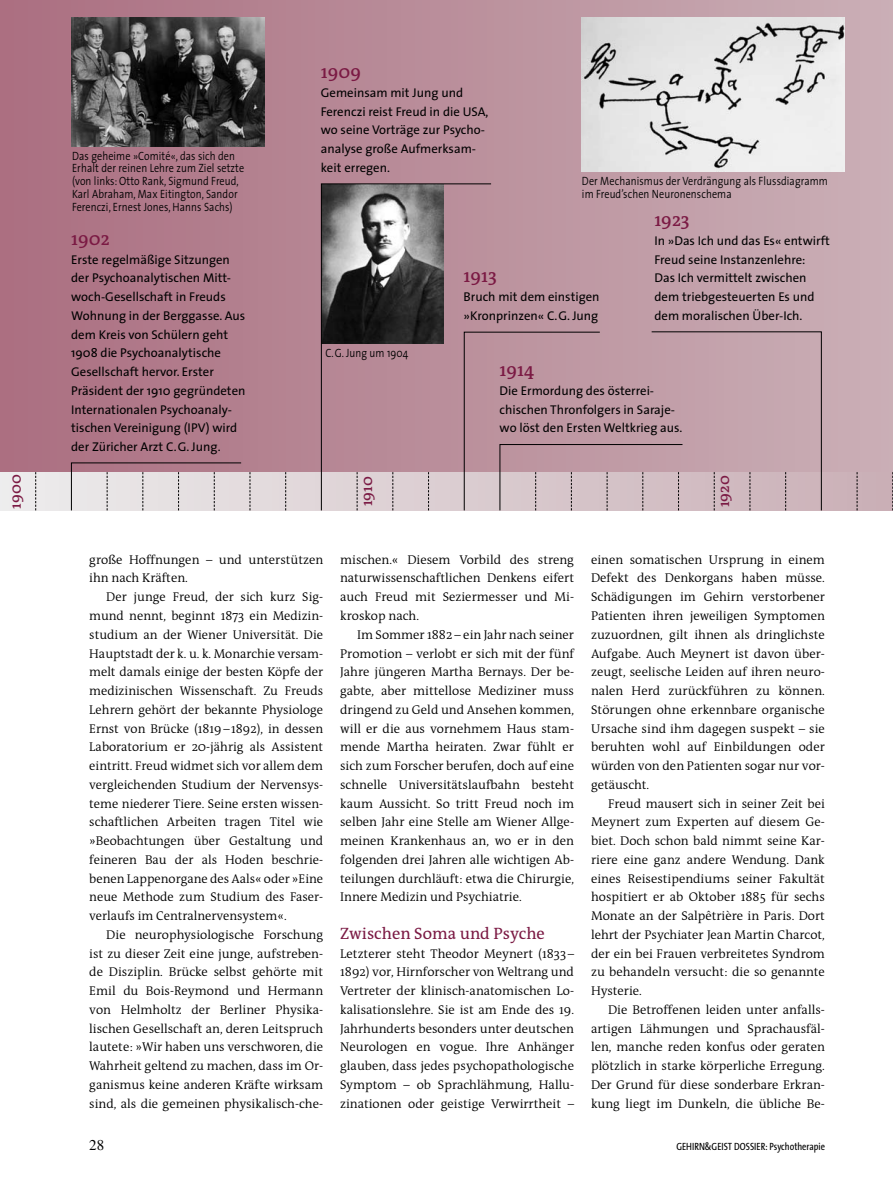
<style>
.page{position:relative;width:893px;height:1191px;background:#fff}
.page>*{position:absolute;margin:0;border:0;box-sizing:border-box;transform-origin:0 0}
.t1{font:600 18px "The Antiqua B6";color:#7b1a44}
.t2{font:16.5px "The Antiqua B5";color:#7b1a44}
.t3{font:600 15px "The Antiqua B6";color:#7b1a44}
.t4{font:15px "Times";color:#000}
.t5{font:300 12.75px/18.8px "The Antiqua B4";color:#000;text-align:justify}
.t6{font:12.75px/18.8px "The Sans";color:#000}
.t7{font:300 12px/12.8px "The Sans";letter-spacing:.01em;color:#000;scale:.85 1}
.t8{font:10.5px "The Sans Condensed";color:#000}
</style>
<div class="page">
<div style="left:0;top:0;width:893px;height:479px;background:linear-gradient(to right,#aa6e80,#caafb6)"></div>
<svg style="left:0;top:472px;width:892px;height:38px;background:#ddd1d4"></svg>
<svg style="left:35px;top:472px;width:1px;height:38px"></svg>
<svg style="left:250px;top:472px;width:1px;height:38px"></svg>
<svg style="left:285px;top:472px;width:1px;height:38px"></svg>
<svg style="left:857px;top:472px;width:1px;height:38px"></svg>
<svg style="left:892px;top:472px;width:1px;height:38px"></svg>
<svg style="left:492px;top:331px;width:330px;height:180px;background:#c2a3ab"></svg>
<img style="left:71px;top:17px;width:193px;height:129px">
<img style="left:582px;top:17px;width:263px;height:154px">
<svg style="left:321px;top:183px;width:171px;height:328px;background:#9b838a"></svg>
<svg style="left:71px;top:462px;width:171px;height:49px;background:#d3c6ca"></svg>
<p class="t7" style="left:72px;top:149px;width:204px">Das geheime »Comité«, das sich den Erhalt der reinen Lehre zum Ziel setzte (von links: Otto Rank, Sigmund Freud, Karl Abraham, Max Eitington, Sandor Ferenczi, Ernest Jones, Hanns Sachs)</p>
<h1 class="t1" style="left:71px;top:229px;width:40px">1902</h1>
<p class="t6" style="left:71px;top:250px;width:176px">Erste regelmäßige Sitzungen der Psychoanalytischen Mitt&shy;woch-Gesellschaft in Freuds<br>Wohnung in der Berggasse. Aus dem Kreis von Schülern geht<br>1908 die Psychoanalytische<br>Gesellschaft hervor. Erster<br>Präsident der 1910 gegründeten<br>Internationalen Psychoanaly&shy;tischen Vereinigung (IPV) wird der Züricher Arzt C.G. Jung.</p>
<h1 class="t1" style="left:321px;top:63px;width:42px">1909</h1>
<p class="t6" style="left:321px;top:83px;width:169px">Gemeinsam mit Jung und<br>Ferenczi reist Freud in die USA, wo seine Vorträge zur Psycho&shy;analyse große Aufmerksam&shy;keit erregen.</p>
<p class="t7" style="left:582px;top:175px;width:291px">Der Mechanismus der Verdrängung als Flussdiagramm im Freud’schen Neuronenschema</p>
<p class="t7" style="left:325px;top:346px;width:99px">C.G. Jung um 1904</p>
<h1 class="t1" style="left:464px;top:267px;width:35px">1913</h1>
<p class="t6" style="left:464px;top:287px;width:138px">Bruch mit dem einstigen »Kronprinzen« C.G. Jung</p>
<h1 class="t1" style="left:654px;top:210px;width:37px">1923</h1>
<p class="t6" style="left:654px;top:231px;width:177px">In »Das Ich und das Es« entwirft<br>Freud seine Instanzenlehre:<br>Das Ich vermittelt zwischen dem triebgesteuerten Es und dem moralischen Über-Ich.</p>
<h1 class="t1" style="left:500px;top:360px;width:36px">1914</h1>
<p class="t6" style="left:500px;top:381px;width:184px">Die Ermordung des österrei&shy;chischen Thronfolgers in Saraje&shy;wo löst den Ersten Weltkrieg aus.</p>
<p class="t3" style="left:8px;top:508px;width:36px;rotate:-90deg">1900</p>
<p class="t3" style="left:359px;top:506px;width:32px;rotate:-90deg">1910</p>
<p class="t3" style="left:716px;top:507px;width:33px;rotate:-90deg">1920</p>
<p class="t5" style="left:89px;top:550px;width:235px">große Hoffnungen – und unterstützen ihn nach Kräften.</p>
<p class="t5" style="left:89px;top:588px;width:235px;text-indent:17px">Der junge Freud, der sich kurz Sig&shy;mund nennt, beginnt 1873 ein Medizin&shy;studium an der Wiener Universität. Die Hauptstadt der k. u. k. Monarchie versam&shy;melt damals einige der besten Köpfe der medizinischen Wissenschaft. Zu Freuds Lehrern gehört der bekannte Physiologe Ernst von Brücke (1819– 1892), in dessen Laboratorium er 20-jährig als Assistent eintritt. Freud widmet sich vor allem dem vergleichenden Studium der Nervensys&shy;teme niederer Tiere. Seine ersten wissen&shy;schaftlichen Arbeiten tragen Titel wie »Beobachtungen über Gestaltung und feineren Bau der als Hoden beschrie&shy;benen Lappenorgane des Aals« oder »Eine neue Methode zum Studium des Faser&shy;verlaufs im Centralnervensystem«.</p>
<p class="t5" style="left:89px;top:925px;width:235px;text-indent:17px">Die neurophysiologische Forschung ist zu dieser Zeit eine junge, aufstreben&shy;de Disziplin. Brücke selbst gehörte mit Emil du Bois-Reymond und Hermann von Helmholtz der Berliner Physika&shy;lischen Gesellschaft an, deren Leitspruch lautete: »Wir haben uns verschworen, die Wahrheit geltend zu machen, dass im Or&shy;ganismus keine anderen Kräfte wirksam sind, als die gemeinen physikalisch-che-</p>
<p class="t5" style="left:340px;top:550px;width:235px">mischen.« Diesem Vorbild des streng naturwissenschaftlichen Denkens eifert auch Freud mit Seziermesser und Mi&shy;kroskop nach.</p>
<p class="t5" style="left:340px;top:625px;width:235px;text-indent:17px">Im Sommer 1882 – ein Jahr nach seiner Promotion – verlobt er sich mit der fünf Jahre jüngeren Martha Bernays. Der be&shy;gabte, aber mittellose Mediziner muss dringend zu Geld und Ansehen kommen, will er die aus vornehmem Haus stam&shy;mende Martha heiraten. Zwar fühlt er sich zum Forscher berufen, doch auf eine schnelle Universitätslaufbahn besteht kaum Aussicht. So tritt Freud noch im selben Jahr eine Stelle am Wiener Allge&shy;meinen Krankenhaus an, wo er in den folgenden drei Jahren alle wichtigen Ab&shy;teilungen durchläuft: etwa die Chirurgie, Innere Medizin und Psychiatrie.</p>
<p class="t2" style="left:340px;top:924px;width:206px">Zwischen Soma und Psyche</p>
<p class="t5" style="left:340px;top:944px;width:235px">Letzterer steht Theodor Meynert (1833 – 1892) vor, Hirnforscher von Weltrang und Vertreter der klinisch-anatomischen Lo&shy;kalisationslehre. Sie ist am Ende des 19.<br>Jahrhunderts besonders unter deutschen Neurologen en vogue. Ihre Anhänger glauben, dass jedes psychopathologische Symptom – ob Sprachlähmung, Hallu&shy;zinationen oder geistige Verwirrtheit –</p>
<p class="t5" style="left:591px;top:550px;width:235px">einen somatischen Ursprung in einem De-fekt des Denkorgans haben müsse.<br>Schädigungen im Gehirn verstorbener Patienten ihren jeweiligen Symptomen zuzuordnen, gilt ihnen als dringlichste Aufgabe. Auch Meynert ist davon über&shy;zeugt, seelische Leiden auf ihren neuro&shy;nalen Herd zurückführen zu können.<br>Störungen ohne erkennbare organische Ursache sind ihm dagegen suspekt – sie beruhten wohl auf Einbildungen oder würden von den Patienten sogar nur vor&shy;getäuscht.</p>
<p class="t5" style="left:591px;top:794px;width:235px;text-indent:17px">Freud mausert sich in seiner Zeit bei Meynert zum Experten auf diesem Ge&shy;biet. Doch schon bald nimmt seine Kar&shy;riere eine ganz andere Wendung. Dank eines Reisestipendiums seiner Fakultät hospitiert er ab Oktober 1885 für sechs Monate an der Salpêtrière in Paris. Dort lehrt der Psychiater Jean Martin Charcot, der ein bei Frauen verbreitetes Syn-drom zu behandeln versucht: die so genannte Hysterie.</p>
<p class="t5" style="left:591px;top:1000px;width:235px;text-indent:17px">Die Betroffenen leiden unter anfalls&shy;artigen Lähmungen und Sprachausfäl&shy;len, manche reden konfus oder geraten plötzlich in starke körperliche Erregung.<br>Der Grund für diese sonderbare Erkran&shy;kung liegt im Dunkeln, die übliche Be-</p>
<p class="t4" style="left:89px;top:1137px;width:16px">28</p>
<p class="t8" style="left:676px;top:1138px;width:12px">GEHIRN</p>
<p class="t8" style="left:705px;top:1138px;width:17px">&amp;GEIST</p>
<p class="t8" style="left:734px;top:1138px;width:11px">DOSSIER</p>
<p class="t8" style="left:765px;top:1138px;width:61px">: Psychotherapie</p>
</div>
